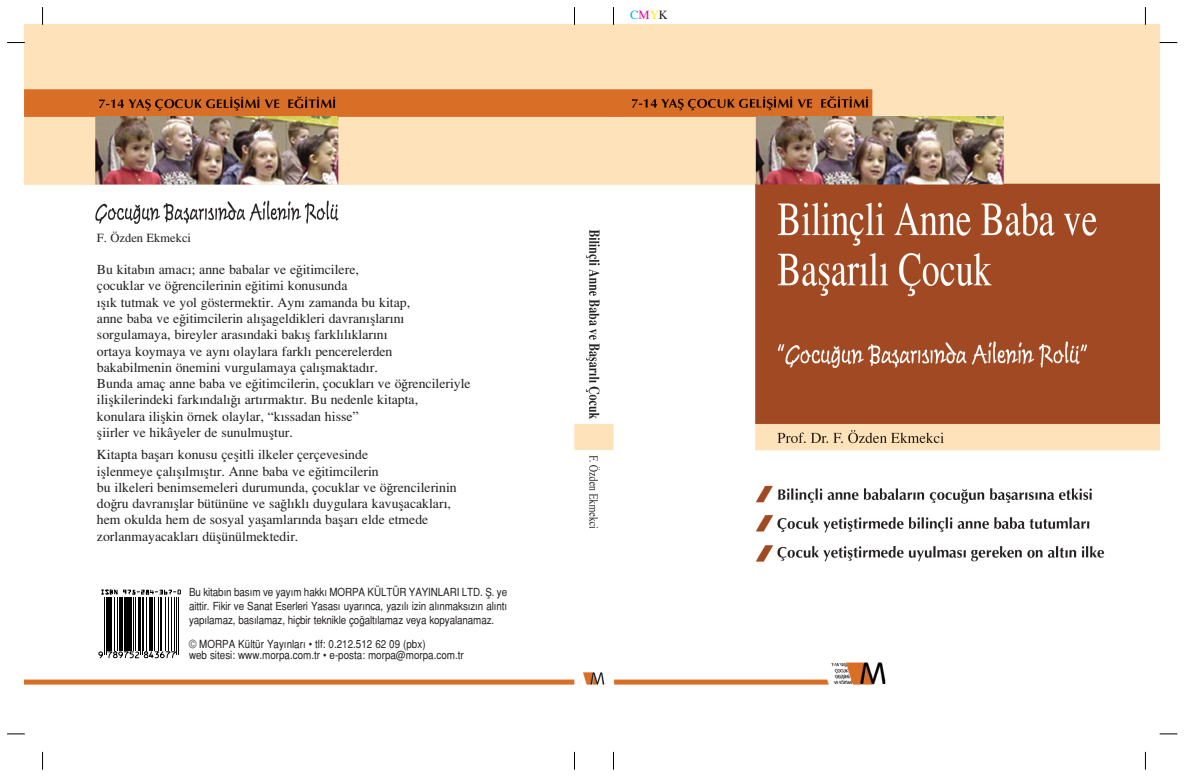
<style>
.page{position:relative;width:1188px;height:780px;background:#fff}
.page>*{position:absolute;margin:0;border:0;box-sizing:border-box;transform-origin:0 0}
.t1{font:13.75px/16.2px "Times Turk";color:#231f20}
.t2{font:12.5px "Times Turk";color:#231f20}
.t3{font:12.5px "Times Turk";color:#00aeef}
.t4{font:11.25px/13.8px "Morpa Helvetica Turk";color:#231f20;text-align:justify;scale:.87 1}
.s1{font-family:"Minion Pro"}
.s2{color:#ed028c}
.s3{color:#fff101}
.s4{color:#231f20}
</style>
<div class="page">
<img style="left:25px;top:25px;width:1134px;height:660px">
<svg style="left:42px;top:7px;width:1px;height:18px"></svg>
<svg style="left:7px;top:42px;width:18px;height:1px"></svg>
<svg style="left:1159px;top:42px;width:17px;height:1px"></svg>
<svg style="left:7px;top:733px;width:18px;height:1px"></svg>
<svg style="left:1159px;top:733px;width:17px;height:1px"></svg>
<svg style="left:574px;top:7px;width:1px;height:18px"></svg>
<svg style="left:613px;top:7px;width:1px;height:18px"></svg>
<svg style="left:1144px;top:7px;width:1px;height:18px"></svg>
<svg style="left:42px;top:751px;width:1px;height:18px"></svg>
<svg style="left:574px;top:751px;width:1px;height:18px"></svg>
<svg style="left:613px;top:751px;width:1px;height:18px"></svg>
<svg style="left:1144px;top:752px;width:1px;height:17px"></svg>
<div style="left:96px;top:262px;width:439px;height:309px;background:#fff"></div>
<div style="left:96px;top:582px;width:87px;height:81px;background:#fff"></div>
<svg style="left:101px;top:589px;width:80px;height:6px"></svg>
<hr style="left:104px;top:596px;width:1px;height:58px;background:#000">
<hr style="left:106px;top:596px;width:1px;height:58px;background:#000">
<hr style="left:107px;top:596px;width:3px;height:54px;background:#000">
<hr style="left:111px;top:596px;width:1px;height:54px;background:#000">
<hr style="left:115px;top:596px;width:1px;height:54px;background:#000">
<hr style="left:117px;top:596px;width:1px;height:54px;background:#000">
<hr style="left:119px;top:596px;width:1px;height:54px;background:#000">
<hr style="left:121px;top:596px;width:2px;height:54px;background:#000">
<hr style="left:124px;top:596px;width:2px;height:54px;background:#000">
<hr style="left:127px;top:596px;width:1px;height:54px;background:#000">
<hr style="left:129px;top:596px;width:2px;height:54px;background:#000">
<hr style="left:133px;top:596px;width:1px;height:54px;background:#000">
<hr style="left:136px;top:596px;width:1px;height:54px;background:#000">
<hr style="left:138px;top:596px;width:1px;height:54px;background:#000">
<hr style="left:140px;top:596px;width:1px;height:58px;background:#000">
<hr style="left:142px;top:596px;width:1px;height:58px;background:#000">
<hr style="left:143px;top:596px;width:1px;height:54px;background:#000">
<hr style="left:146px;top:596px;width:1px;height:54px;background:#000">
<hr style="left:149px;top:596px;width:1px;height:54px;background:#000">
<hr style="left:150px;top:596px;width:3px;height:54px;background:#000">
<hr style="left:154px;top:596px;width:1px;height:54px;background:#000">
<hr style="left:158px;top:596px;width:1px;height:54px;background:#000">
<hr style="left:160px;top:596px;width:1px;height:54px;background:#000">
<hr style="left:161px;top:596px;width:1px;height:54px;background:#000">
<hr style="left:165px;top:596px;width:1px;height:54px;background:#000">
<hr style="left:168px;top:596px;width:1px;height:54px;background:#000">
<hr style="left:171px;top:596px;width:1px;height:54px;background:#000">
<hr style="left:174px;top:596px;width:1px;height:54px;background:#000">
<hr style="left:176px;top:596px;width:1px;height:58px;background:#000">
<hr style="left:178px;top:596px;width:1px;height:58px;background:#000">
<svg style="left:98px;top:650px;width:78px;height:8px"></svg>
<div style="left:96px;top:230px;width:266px;height:23px;background:#fff"></div>
<p class="t2" style="left:97px;top:230px;width:96px">F. Özden Ekmekci</p>
<p class="t1" style="left:97px;top:261px;width:375px">Bu kitab›n amac›; anne babalar ve e<span class="s1">ğ</span>itimcilere,<br>çocuklar ve ö<span class="s1">ğ</span>rencilerinin e<span class="s1">ğ</span>itimi konusunda<br>›fl›k tutmak ve yol göstermektir. Ayn› zamanda bu kitap,<br>anne baba ve e<span class="s1">ğ</span>itimcilerin al›flageldikleri davran›fllar›n› sorgulamaya, bireyler aras›ndaki bak›fl farkl›l›klar›n›<br>ortaya koymaya ve ayn› olaylara farkl› pencerelerden bakabilmenin önemini vurgulamaya çal›flmaktad›r.<br>Bunda amaç anne baba ve e<span class="s1">ğ</span>itimcilerin, çocuklar› ve ö<span class="s1">ğ</span>rencileriyle iliflkilerindeki fark›ndal›<span class="s1">ğ</span>› art›rmakt›r. Bu nedenle kitapta,<br>konulara iliflkin örnek olaylar, “k›ssadan hisse”<br>fliirler ve hikâyeler de sunulmufltur.</p>
<p class="t1" style="left:97px;top:446px;width:361px">Kitapta baflar› konusu çeflitli ilkeler çerçevesinde<br>ifllenmeye çal›fl›lm›flt›r. Anne baba ve e<span class="s1">ğ</span>itimcilerin<br>bu ilkeleri benimsemeleri durumunda, çocuklar ve ö<span class="s1">ğ</span>rencilerinin do<span class="s1">ğ</span>ru davran›fllar bütününe ve sa<span class="s1">ğ</span>l›kl› duygulara kavuflacaklar›, hem okulda hem de sosyal yaflamlar›nda baflar› elde etmede zorlanmayacaklar› düflünülmektedir.</p>
<p class="t4" style="left:189px;top:585px;width:367px">Bu kitab›n bas›m ve yay›m hakk› MORPA KÜLTÜR YAYINLARI LTD. fi. ye aittir. Fikir ve Sanat Eserleri Yasas› uyar›nca, yaz›l› izin al›nmaks›z›n al›nt› yap›lamaz, bas›lamaz, hiçbir teknikle ço€alt›lamaz veya kopyalanamaz.</p>
<p class="t4" style="left:189px;top:637px;width:317px;line-height:11.2px">© MORPA Kültür Yay›nlar› • tlf: 0.212.512 62 09 (pbx)<br>web sitesi: www.morpa.com.tr • e-posta: morpa@morpa.com.tr</p>
<p class="t3" style="left:630px;top:7px;width:39px">C<span class="s2">M</span><span class="s3">Y</span><span class="s4">K</span></p>
</div>
